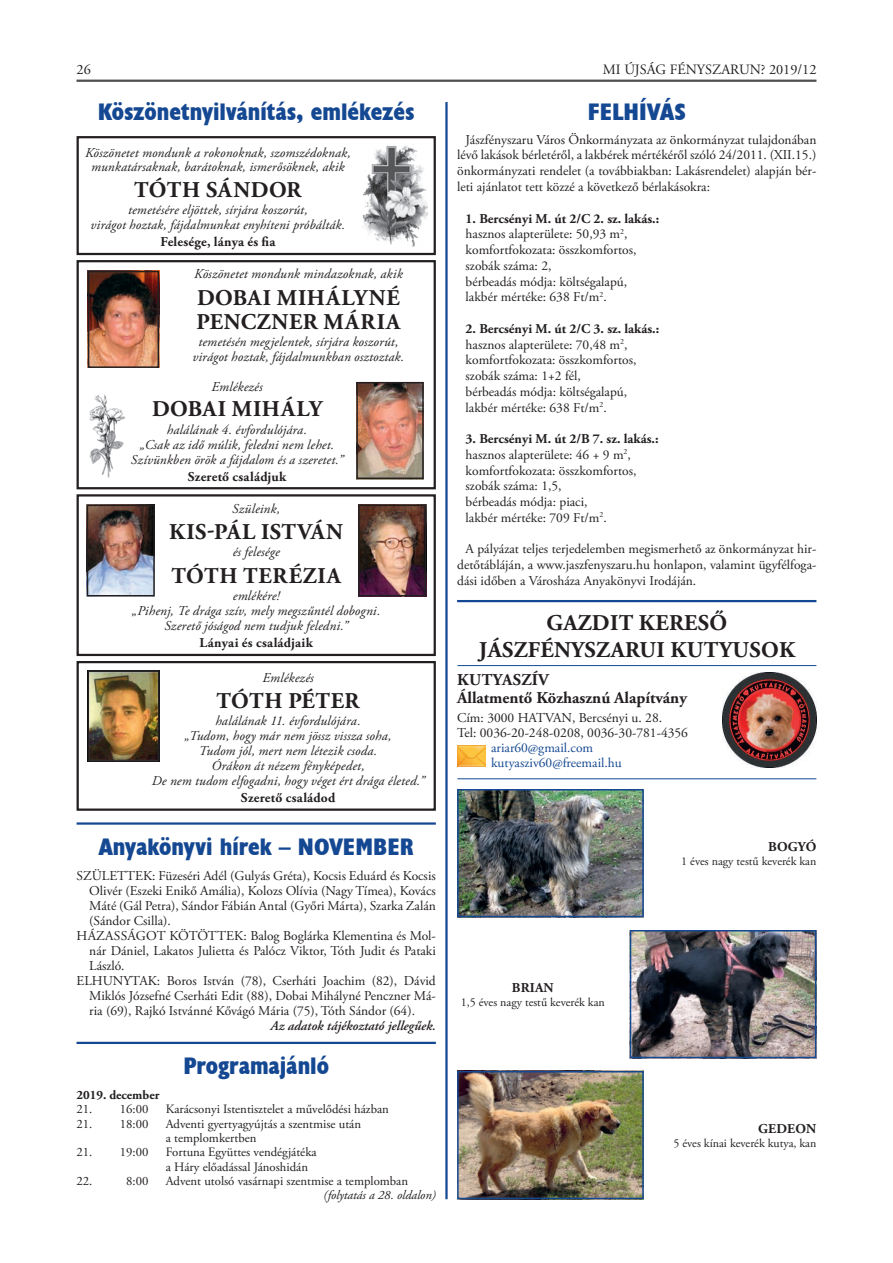
<style>
.page{position:relative;width:893px;height:1263px;background:#fff}
.page>*{position:absolute;margin:0;border:0;box-sizing:border-box;transform-origin:0 0}
.t1{font:24px "Husa HU";color:#154892}
.t2{font:700 22.5px/27px "Adobe Garamond Pro";letter-spacing:.015em;color:#231f20;text-align:center}
.t3{font:700 22.5px/24px "Adobe Garamond Pro";letter-spacing:.035em;color:#231f20}
.t4{font:700 16.5px/18px "Adobe Garamond Pro";color:#231f20}
.t5{font:14.25px "Adobe Garamond Pro";color:#231f20}
.t6{font:13.5px/15.8px "Adobe Garamond Pro";color:#231f20}
.t7{font:italic 13.5px/15px "Adobe Garamond Pro";letter-spacing:.01em;color:#231f20;text-align:center}
.t8{font:700 13.5px "Adobe Garamond Pro";letter-spacing:.015em;color:#231f20}
.t9{font:13.5px/15px "Adobe Garamond Pro";color:#154892}
.t10{font:italic 600 13.5px "Adobe Garamond Pro";color:#231f20}
.t11{font:12.75px/14.4px "Adobe Garamond Pro";color:#231f20}
.t12{font:italic 12.75px "Adobe Garamond Pro";color:#231f20}
.t13{font:700 12.75px "Adobe Garamond Pro";color:#231f20}
.t14{font:12px "Adobe Garamond Pro";color:#231f20}
.s1{font-weight:700}
</style>
<div class="page">
<hr style="left:77px;top:80px;width:739px;height:1px;background:#231f20">
<hr style="left:77px;top:81px;width:739px;height:1px;background:#231f20">
<hr style="left:445px;top:102px;width:3px;height:1097px;background:#154892">
<div style="left:77px;top:136px;width:359px;height:119px;border:2px solid #231f20"></div>
<img style="left:362px;top:146px;width:66px;height:100px">
<div style="left:77px;top:661px;width:359px;height:150px;border:2px solid #231f20"></div>
<img style="left:91px;top:673px;width:66px;height:86px">
<div style="left:88px;top:670px;width:72px;height:92px;border:2px solid #231f20"></div>
<div style="left:77px;top:494px;width:359px;height:162px;border:2px solid #231f20"></div>
<img style="left:90px;top:508px;width:62px;height:85px">
<div style="left:87px;top:505px;width:68px;height:91px;border:2px solid #231f20"></div>
<img style="left:361px;top:508px;width:62px;height:85px">
<div style="left:358px;top:505px;width:68px;height:91px;border:2px solid #231f20"></div>
<hr style="left:77px;top:822px;width:359px;height:3px;background:#154892">
<hr style="left:77px;top:1042px;width:359px;height:2px;background:#154892">
<hr style="left:457px;top:600px;width:359px;height:2px;background:#154892">
<img style="left:722px;top:673px;width:95px;height:94px">
<img style="left:457px;top:746px;width:28px;height:21px">
<hr style="left:457px;top:665px;width:359px;height:1px;background:#154892">
<hr style="left:457px;top:778px;width:359px;height:1px;background:#154892">
<img style="left:460px;top:792px;width:181px;height:122px">
<div style="left:457px;top:789px;width:187px;height:128px;border:2px solid #154892"></div>
<img style="left:633px;top:933px;width:180px;height:122px">
<div style="left:630px;top:930px;width:186px;height:128px;border:2px solid #154892"></div>
<img style="left:460px;top:1074px;width:181px;height:122px">
<div style="left:457px;top:1071px;width:187px;height:128px;border:2px solid #154892"></div>
<div style="left:77px;top:260px;width:359px;height:229px;border:2px solid #231f20"></div>
<img style="left:91px;top:274px;width:65px;height:91px">
<div style="left:88px;top:271px;width:71px;height:97px;border:2px solid #231f20"></div>
<img style="left:359px;top:385px;width:62px;height:91px">
<div style="left:356px;top:382px;width:68px;height:97px;border:2px solid #231f20"></div>
<img style="left:89px;top:394px;width:36px;height:84px">
<p class="t5" style="left:77px;top:61px;width:16px">26</p>
<p class="t5" style="left:603px;top:61px;width:215px">MI ÚJSÁG FÉNYSZARUN? 2019/12</p>
<h1 class="t1" style="left:98px;top:97px;width:318px">Köszönetnyilvánítás, emlékezés</h1>
<p class="t7" style="left:85px;top:146px;width:267px;line-height:14.2px">Köszönetet mondunk a rokonoknak, szomszédoknak, munkatársaknak, barátoknak, ismerősöknek, akik</p>
<h2 class="t2" style="left:134px;top:177px;width:169px">TÓTH SÁNDOR</h2>
<p class="t7" style="left:91px;top:203px;width:256px">temetésére eljöttek, sírjára koszorút,<br>virágot hoztak, fájdalmunkat enyhíteni próbálták.</p>
<p class="t8" style="left:160px;top:234px;width:117px">Felesége, lánya és fia</p>
<h1 class="t1" style="left:588px;top:97px;width:100px">FELHÍVÁS</h1>
<p class="t6" style="left:457px;top:132px;width:361px;text-align:justify;text-indent:9px">Jászfényszaru Város Önkormányzata az önkormányzat tulajdonában lévő lakások bérletéről, a lakbérek mértékéről szóló 24/2011. (XII.15.) önkormányzati rendelet (a továbbiakban: Lakásrendelet) alapján bér&shy;leti ajánlatot tett közzé a következő bérlakásokra:</p>
<p class="t6" style="left:466px;top:211px;width:195px"><span class="s1">1. Bercsényi M. út 2/C 2. sz. lakás.: </span>hasznos alapterülete: 50,93 m<sup>2</sup>, komfortfokozata: összkomfortos, szobák száma: 2,<br>bérbeadás módja: költségalapú, lakbér mértéke: 638 Ft/m<sup>2</sup>.</p>
<p class="t6" style="left:466px;top:321px;width:195px"><span class="s1">2. Bercsényi M. út 2/C 3. sz. lakás.: </span>hasznos alapterülete: 70,48 m<sup>2</sup>, komfortfokozata: összkomfortos, szobák száma: 1+2 fél,<br>bérbeadás módja: költségalapú, lakbér mértéke: 638 Ft/m<sup>2</sup>.</p>
<p class="t6" style="left:466px;top:431px;width:194px"><span class="s1">3. Bercsényi M. út 2/B 7. sz. lakás.: </span>hasznos alapterülete: 46 + 9 m<sup>2</sup>, komfortfokozata: összkomfortos, szobák száma: 1,5,<br>bérbeadás módja: piaci,<br>lakbér mértéke: 709 Ft/m<sup>2</sup>.</p>
<p class="t6" style="left:457px;top:542px;width:361px;text-align:justify;text-indent:9px">A pályázat teljes terjedelemben megismerhető az önkormányzat hir&shy;detőtábláján, a www.jaszfenyszaru.hu honlapon, valamint ügyfélfoga&shy;dási időben a Városháza Anyakönyvi Irodáján.</p>
<p class="t7" style="left:194px;top:267px;width:210px">Köszönetet mondunk mindazoknak, akik</p>
<h2 class="t3" style="left:197px;top:286px;width:205px">DOBAI MIHÁLYNÉ<br>PENCZNER MÁRIA</h2>
<p class="t7" style="left:193px;top:335px;width:213px">temetésén megjelentek, sírjára koszorút, virágot hoztak, fájdalmunkban osztoztak.</p>
<p class="t7" style="left:211px;top:380px;width:53px">Emlékezés</p>
<h2 class="t2" style="left:152px;top:396px;width:172px">DOBAI MIHÁLY</h2>
<p class="t7" style="left:131px;top:422px;width:214px">halálának 4. évfordulójára.<br>„Csak az idő múlik, feledni nem lehet.<br>Szívünkben örök a fájdalom és a szeretet.”</p>
<p class="t8" style="left:188px;top:469px;width:100px">Szerető családjuk</p>
<p class="t7" style="left:232px;top:501px;width:49px">Szüleink,</p>
<h2 class="t2" style="left:169px;top:519px;width:175px">KIS-PÁL ISTVÁN</h2>
<p class="t7" style="left:233px;top:545px;width:48px">és felesége</p>
<h2 class="t2" style="left:171px;top:563px;width:171px">TÓTH TERÉZIA</h2>
<p class="t7" style="left:132px;top:589px;width:250px">emlékére!<br>„Pihenj, Te drága szív, mely megszűntél dobogni.<br>Szerető jóságod nem tudjuk feledni.”</p>
<p class="t8" style="left:199px;top:635px;width:115px">Lányai és családjaik</p>
<h2 class="t2" style="left:479px;top:610px;width:318px">GAZDIT KERESŐ<br>JÁSZFÉNYSZARUI KUTYUSOK</h2>
<p class="t7" style="left:262px;top:670px;width:53px">Emlékezés</p>
<h2 class="t2" style="left:217px;top:688px;width:144px">TÓTH PÉTER</h2>
<p class="t7" style="left:152px;top:714px;width:274px">halálának 11. évfordulójára.<br>„Tudom, hogy már nem jössz vissza soha,<br>Tudom jól, mert nem létezik csoda.<br>Órákon át nézem fényképedet,<br>De nem tudom elfogadni, hogy véget ért drága életed.”</p>
<p class="t8" style="left:241px;top:790px;width:96px">Szerető családod</p>
<h1 class="t1" style="left:99px;top:831px;width:316px">Anyakönyvi hírek – NOVEMBER</h1>
<p class="t6" style="left:77px;top:868px;width:361px">SZÜLETTEK: Füzeséri Adél (Gulyás Gréta), Kocsis Eduárd és Kocsis</p>
<p class="t6" style="left:89px;top:883px;width:348px">Olivér (Eszeki Enikő Amália), Kolozs Olívia (Nagy Tímea), Kovács</p>
<p class="t6" style="left:89px;top:898px;width:348px">Máté (Gál Petra), Sándor Fábián Antal (Győri Márta), Szarka Zalán</p>
<p class="t6" style="left:89px;top:913px;width:83px">(Sándor Csilla).</p>
<p class="t6" style="left:77px;top:928px;width:361px">HÁZASSÁGOT KÖTÖTTEK: Balog Boglárka Klementina és Mol-</p>
<p class="t6" style="left:89px;top:943px;width:348px">nár Dániel, Lakatos Julietta és Palócz Viktor, Tóth Judit és Pataki</p>
<p class="t6" style="left:89px;top:958px;width:37px">László.</p>
<p class="t6" style="left:77px;top:973px;width:361px">ELHUNYTAK: Boros István (78), Cserháti Joachim (82), Dávid</p>
<p class="t6" style="left:89px;top:988px;width:348px">Miklós Józsefné Cserháti Edit (88), Dobai Mihályné Penczner Má-</p>
<p class="t6" style="left:89px;top:1003px;width:327px">ria (69), Rajkó Istvánné Kővágó Mária (75), Tóth Sándor (64).</p>
<p class="t10" style="left:271px;top:1018px;width:167px">Az adatok tájékoztató jellegűek.</p>
<h1 class="t1" style="left:183px;top:1051px;width:147px">Programajánló</h1>
<p class="t13" style="left:77px;top:1087px;width:84px">2019. december</p>
<p class="t11" style="left:77px;top:1102px;width:73px">21. 16:00</p>
<p class="t11" style="left:166px;top:1102px;width:225px">Karácsonyi Istentisztelet a művelődési házban</p>
<p class="t11" style="left:77px;top:1117px;width:73px">21. 18:00</p>
<p class="t11" style="left:166px;top:1117px;width:197px">Adventi gyertyagyújtás a szentmise után a templomkertben</p>
<p class="t11" style="left:77px;top:1145px;width:73px">21. 19:00</p>
<p class="t11" style="left:166px;top:1145px;width:152px">Fortuna Együttes vendégjátéka a Háry előadással Jánoshidán</p>
<p class="t11" style="left:77px;top:1174px;width:17px">22.</p>
<p class="t11" style="left:126px;top:1174px;width:24px">8:00</p>
<p class="t11" style="left:166px;top:1174px;width:244px">Advent utolsó vasárnapi szentmise a templomban</p>
<p class="t12" style="left:324px;top:1187px;width:114px">(folytatás a 28. oldalon)</p>
<p class="t4" style="left:457px;top:671px;width:231px">KUTYASZÍV<br>Állatmentő Közhasznú Alapítvány</p>
<p class="t6" style="left:457px;top:711px;width:232px;line-height:15px">Cím: 3000 HATVAN, Bercsényi u. 28.<br>Tel: 0036-20-248-0208, 0036-30-781-4356</p>
<p class="t9" style="left:491px;top:741px;width:132px">ariar60@gmail.com kutyasziv60@freemail.hu</p>
<p class="t8" style="left:512px;top:980px;width:43px">BRIAN</p>
<p class="t14" style="left:461px;top:995px;width:146px">1,5 éves nagy testű keverék kan</p>
<p class="t8" style="left:768px;top:839px;width:50px">BOGYÓ</p>
<p class="t14" style="left:681px;top:854px;width:137px">1 éves nagy testű keverék kan</p>
<p class="t8" style="left:758px;top:1121px;width:60px">GEDEON</p>
<p class="t14" style="left:673px;top:1136px;width:145px">5 éves kínai keverék kutya, kan</p>
</div>
